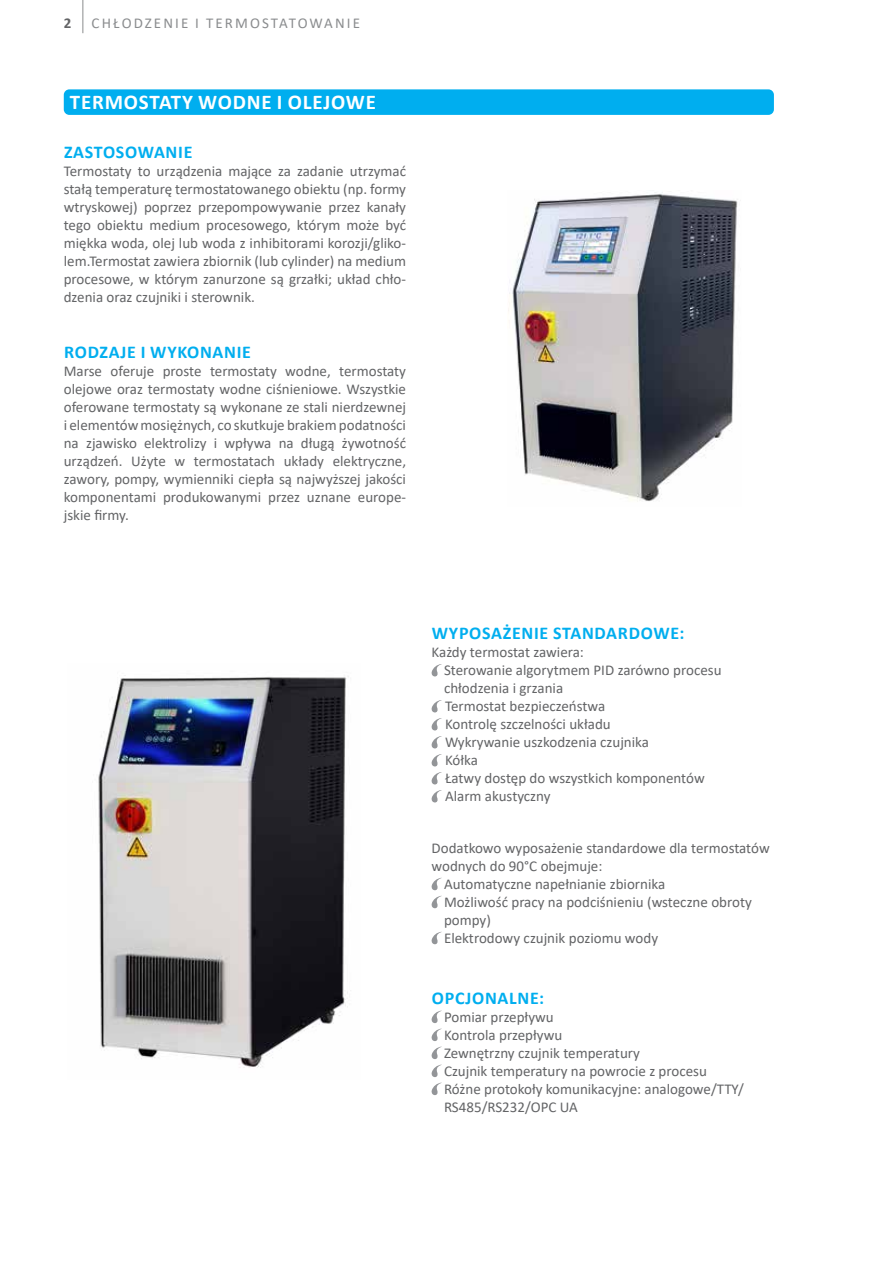
<style>
.page{position:relative;width:893px;height:1263px;background:#fff}
.page>*{position:absolute;margin:0;border:0;box-sizing:border-box;transform-origin:0 0}
.t1{font:700 21px "Calibri";letter-spacing:.04em;color:#fff}
.t2{font:700 18px "Calibri";letter-spacing:.04em;color:#00aeef}
.t3{font:15px/18px "Calibri";color:#636466}
.t4{font:15px "Calibri";letter-spacing:.14em;color:#8a8c8e}
.s1{font-weight:700;color:#636466}
.s2{font-weight:700;font-size:18px;color:#fff}
</style>
<div class="page">
<hr style="left:82px;top:0;width:1px;height:33px;background:#8a8c8e">
<img style="left:98px;top:676px;width:251px;height:392px">
<svg style="left:431px;top:664px;width:11px;height:13px"></svg>
<svg style="left:431px;top:700px;width:11px;height:103px"></svg>
<svg style="left:431px;top:1010px;width:11px;height:85px"></svg>
<div style="left:64px;top:89px;width:710px;height:26px;background:#00aeef;border-radius:6px"></div>
<svg style="left:431px;top:878px;width:11px;height:31px"></svg>
<svg style="left:431px;top:932px;width:11px;height:13px"></svg>
<img style="left:508px;top:192px;width:230px;height:310px">
<p class="t4" style="left:64px;top:13px;width:298px"><span class="s1">2</span><span class="s2">2</span> CHŁODZENIE I TERMOSTATOWANIE</p>
<h1 class="t1" style="left:70px;top:87px;width:308px">TERMOSTATY WODNE I OLEJOWE</h1>
<p class="t2" style="left:64px;top:139px;width:130px">ZASTOSOWANIE</p>
<p class="t3" style="left:64px;top:161px;width:344px;text-align:justify">Termostaty to urządzenia mające za zadanie utrzymać stałą temperaturę termostatowanego obiektu (np. formy wtryskowej) poprzez przepompowywanie przez kanały tego obiektu medium procesowego, którym może być miękka woda, olej lub woda z inhibitorami korozji/gliko&shy;lem.Termostat zawiera zbiornik (lub cylinder) na medium procesowe, w którym zanurzone są grzałki; układ chło&shy;dzenia oraz czujniki i sterownik.</p>
<p class="t2" style="left:64px;top:339px;width:188px">RODZAJE I WYKONANIE</p>
<p class="t3" style="left:64px;top:361px;width:344px;text-align:justify">Marse oferuje proste termostaty wodne, termostaty olejowe oraz termostaty wodne ciśnieniowe. Wszystkie oferowane termostaty są wykonane ze stali nierdzewnej i elementów mosiężnych, co skutkuje brakiem podatności na zjawisko elektrolizy i wpływa na długą żywotność urządzeń. Użyte w termostatach układy elektryczne, zawory, pompy, wymienniki ciepła są najwyższej jakości komponentami produkowanymi przez uznane europe&shy;jskie firmy.</p>
<p class="t2" style="left:432px;top:620px;width:254px">WYPOSAŻENIE STANDARDOWE:</p>
<p class="t3" style="left:444px;top:643px;width:279px;text-indent:-12px">Każdy termostat zawiera:<br>Sterowanie algorytmem PID zarówno procesu chłodzenia i grzania<br>Termostat bezpieczeństwa<br>Kontrolę szczelności układu<br>Wykrywanie uszkodzenia czujnika<br>Kółka<br>Łatwy dostęp do wszystkich komponentów<br>Alarm akustyczny</p>
<p class="t3" style="left:432px;top:838px;width:340px">Dodatkowo wyposażenie standardowe dla termostatów</p>
<p class="t3" style="left:432px;top:856px;width:172px">wodnych do 90°C obejmuje:</p>
<p class="t3" style="left:444px;top:874px;width:223px">Automatyczne napełnianie zbiornika</p>
<p class="t3" style="left:444px;top:892px;width:309px">Możliwość pracy na podciśnieniu (wsteczne obroty</p>
<p class="t3" style="left:444px;top:910px;width:48px">pompy)</p>
<p class="t3" style="left:444px;top:928px;width:216px">Elektrodowy czujnik poziomu wody</p>
<p class="t2" style="left:432px;top:985px;width:114px">OPCJONALNE:</p>
<p class="t3" style="left:444px;top:1007px;width:301px">Pomiar przepływu<br>Kontrola przepływu<br>Zewnętrzny czujnik temperatury<br>Czujnik temperatury na powrocie z procesu<br>Różne protokoły komunikacyjne: analogowe/TTY/<br>RS485/RS232/OPC UA</p>
</div>
